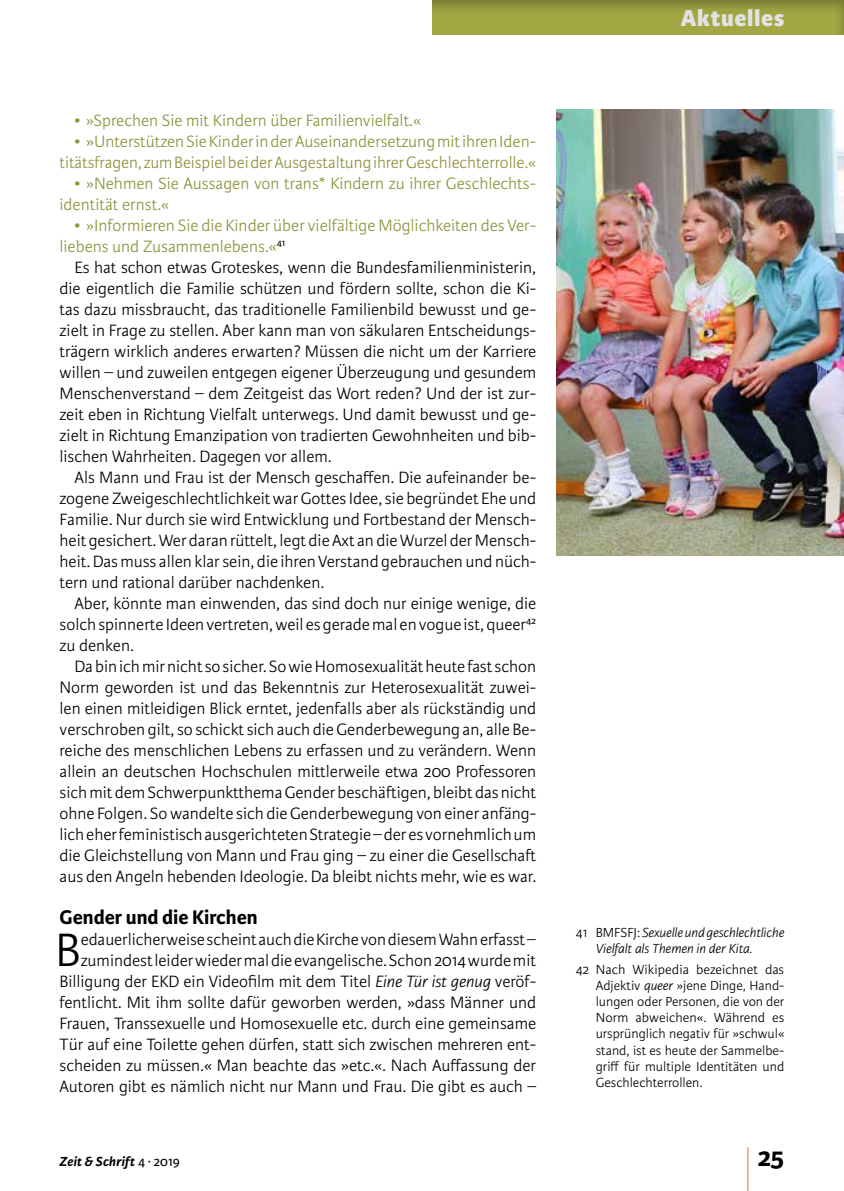
<style>
.page{position:relative;width:844px;height:1191px;background:#fff}
.page>*{position:absolute;margin:0;border:0;box-sizing:border-box;transform-origin:0 0}
.t1{font:300 59.5px "Karmina Sans Basic";color:#df7427;scale:.29 1}
.t2{font:300 49.88px "Karmina Sans Basic";color:#000}
.t3{font:700 28px "Karmina Sans Basic";color:#000}
.t4{font:800 24.5px "Karmina Sans Basic";letter-spacing:.025em;color:#e2e3e4}
.t5{font:700 21px "Karmina Sans Basic";color:#000}
.t6{font:300 17.5px/21px "Karmina Sans Basic";color:#000;text-align:justify}
.t7{font:300 17.5px/21px "Karmina Sans Basic";color:#8d923a}
.t8{font:300 14px/16.1px "Karmina Sans Basic";color:#000;text-align:justify}
.t9{font:italic 300 14px/16.1px "Karmina Sans Basic";color:#000}
.t10{font:italic 700 14px "Karmina Sans Basic";letter-spacing:.015em;color:#000}
.s1{font-style:italic}
.s2{font-style:normal}
.s3{font-weight:400;font-style:normal}
</style>
<div class="page">
<div style="left:430px;top:0;width:413px;height:35px;background:#000;opacity:.3"></div>
<img style="left:556px;top:109px;width:287px;height:447px">
<h3 class="t4" style="left:680px;top:4px;width:105px">Aktuelles</h3>
<p class="t7" style="left:74px;top:110px;width:348px">• »Sprechen Sie mit Kindern über Familienvielfalt.«</p>
<p class="t7" style="left:60px;top:131px;width:478px;text-align:right">• »UnterstützenSieKinderinderAuseinandersetzungmitihrenIden&shy;titätsfragen, zum Beispiel bei der Ausgestaltung ihrer Geschlechterrolle.«</p>
<p class="t7" style="left:60px;top:173px;width:478px;text-indent:15px">• »Nehmen Sie Aussagen von trans* Kindern zu ihrer Geschlechts&shy;identität ernst.«</p>
<p class="t7" style="left:60px;top:215px;width:478px;text-indent:15px">• »Informieren Sie die Kinder über vielfältige Möglichkeiten des Ver&shy;liebens und Zusammenlebens.«<sup>41</sup></p>
<p class="t6" style="left:60px;top:257px;width:478px;text-indent:15px">Es hat schon etwas Groteskes, wenn die Bundesfamilienministerin, die eigentlich die Familie schützen und fördern sollte, schon die Ki&shy;tas dazu missbraucht, das traditionelle Familienbild bewusst und ge&shy;zielt in Frage zu stellen. Aber kann man von säkularen Entscheidungs&shy;trägern wirklich anderes erwarten? Müssen die nicht um der Karriere willen – und zuweilen entgegen eigener Überzeugung und gesundem Menschenverstand – dem Zeitgeist das Wort reden? Und der ist zur&shy;zeit eben in Richtung Vielfalt unterwegs. Und damit bewusst und ge&shy;zielt in Richtung Emanzipation von tradierten Gewohnheiten und bib&shy;lischen Wahrheiten. Dagegen vor allem.</p>
<p class="t6" style="left:60px;top:467px;width:478px;text-indent:15px">Als Mann und Frau ist der Mensch geschaffen. Die aufeinander be&shy;zogene Zweigeschlechtlichkeit war Gottes Idee, sie begründet Ehe und Familie. Nur durch sie wird Entwicklung und Fortbestand der Mensch&shy;heit gesichert. Wer daran rüttelt, legt die Axt an die Wurzel der Mensch&shy;heit. Das muss allen klar sein, die ihren Verstand gebrauchen und nüch&shy;tern und rational darüber nachdenken.</p>
<p class="t6" style="left:60px;top:593px;width:478px;text-indent:15px">Aber, könnte man einwenden, das sind doch nur einige wenige, die solch spinnerte Ideen vertreten, weil es gerade mal en vogue ist, queer<sup>42 </sup>zu denken.</p>
<p class="t6" style="left:60px;top:656px;width:478px;text-indent:15px">Da bin ich mir nicht so sicher. So wie Homosexualität heute fast schon Norm geworden ist und das Bekenntnis zur Heterosexualität zuwei&shy;len einen mitleidigen Blick erntet, jedenfalls aber als rückständig und verschroben gilt, so schickt sich auch die Genderbewegung an, alle Be&shy;reiche des menschlichen Lebens zu erfassen und zu verändern. Wenn allein an deutschen Hochschulen mittlerweile etwa 200 Professoren sich mit dem Schwerpunktthema Gender beschäftigen, bleibt das nicht ohne Folgen. So wandelte sich die Genderbewegung von einer anfäng&shy;lich eher feministisch ausgerichteten Strategie – der es vornehmlich um die Gleichstellung von Mann und Frau ging – zu einer die Gesellschaft aus den Angeln hebenden Ideologie. Da bleibt nichts mehr, wie es war.</p>
<p class="t5" style="left:60px;top:905px;width:199px">Gender und die Kirchen</p>
<h2 class="t2" style="left:55px;top:923px;width:27px">B</h2>
<p class="t6" style="left:60px;top:929px;width:478px;text-align:right">edauerlicherweise scheint auch die Kirche von diesem Wahn erfasst– zumindest leider wieder mal die evangelische. Schon 2014 wurde mit Billigung der EKD ein Videofilm mit dem Titel <span class="s1">Eine Tür ist genug</span> veröf&shy;fentlicht. Mit ihm sollte dafür geworben werden, »dass Männer und Frauen, Transsexuelle und Homosexuelle etc. durch eine gemeinsame Tür auf eine Toilette gehen dürfen, statt sich zwischen mehreren ent&shy;scheiden zu müssen.« Man beachte das »etc.«. Nach Auffassung der Autoren gibt es nämlich nicht nur Mann und Frau. Die gibt es auch –</p>
<p class="t9" style="left:595px;top:924px;width:190px;text-indent:-20px"><span class="s2">41 BMFSFJ:</span> Sexuelle und geschlechtliche<br>Vielfalt als Themen in der Kita.</p>
<p class="t8" style="left:595px;top:961px;width:190px;text-indent:-20px">42 Nach Wikipedia bezeichnet das Adjektiv <span class="s1">queer</span> »jene Dinge, Hand&shy;lungen oder Personen, die von der Norm abweichen«. Während es ursprünglich negativ für »schwul« stand, ist es heute der Sammelbe&shy;griff für multiple Identitäten und Geschlechterrollen.</p>
<h1 class="t1" style="left:745px;top:1140px;width:17px">|</h1>
<p class="t10" style="left:60px;top:1153px;width:122px">Zeit &amp; Schrift <span class="s3">4 ∙ 2019</span></p>
<h3 class="t3" style="left:757px;top:1141px;width:29px">25</h3>
</div>
